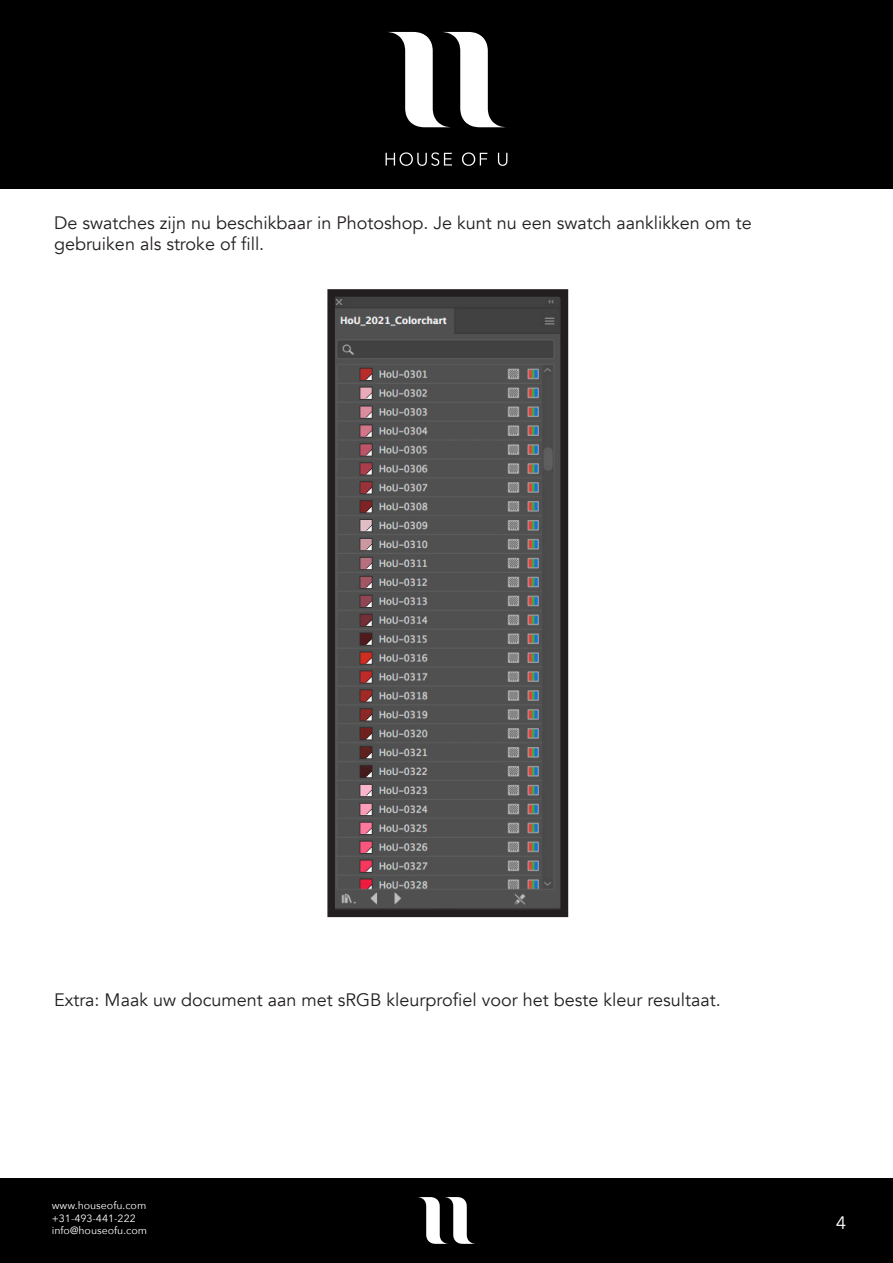
<style>
.page{position:relative;width:893px;height:1263px;background:#fff}
.page>*{position:absolute;margin:0;border:0;box-sizing:border-box;transform-origin:0 0}
.t1{font:18px "Avenir";color:#231f20}
.t2{font:18px "Avenir Next";color:#fff}
.t3{font:10.5px/12.6px "Avenir Next";color:#fff}
</style>
<div class="page">
<div style="left:0;top:0;width:893px;height:189px;background:#000"></div>
<div style="left:0;top:1178px;width:893px;height:85px;background:#000"></div>
<svg style="left:388px;top:32px;width:116px;height:95px"></svg>
<svg style="left:386px;top:152px;width:66px;height:14px"></svg>
<svg style="left:462px;top:152px;width:25px;height:14px"></svg>
<svg style="left:498px;top:153px;width:9px;height:13px"></svg>
<svg style="left:418px;top:1197px;width:57px;height:47px"></svg>
<img style="left:336px;top:298px;width:223px;height:610px">
<div style="left:327px;top:289px;width:241px;height:628px;border:8px solid #231f20"></div>
<p class="t1" style="left:54px;top:212px;width:699px">De swatches zijn nu beschikbaar in Photoshop. Je kunt nu een swatch aanklikken om te</p>
<p class="t1" style="left:54px;top:233px;width:212px">gebruiken als stroke of fill.</p>
<p class="t1" style="left:54px;top:989px;width:668px">Extra: Maak uw document aan met sRGB kleurprofiel voor het beste kleur resultaat.</p>
<p class="t3" style="left:52px;top:1199px;width:97px">www.houseofu.com +31-493-441-222 info@houseofu.com</p>
<p class="t2" style="left:836px;top:1208px;width:12px">4</p>
</div>
